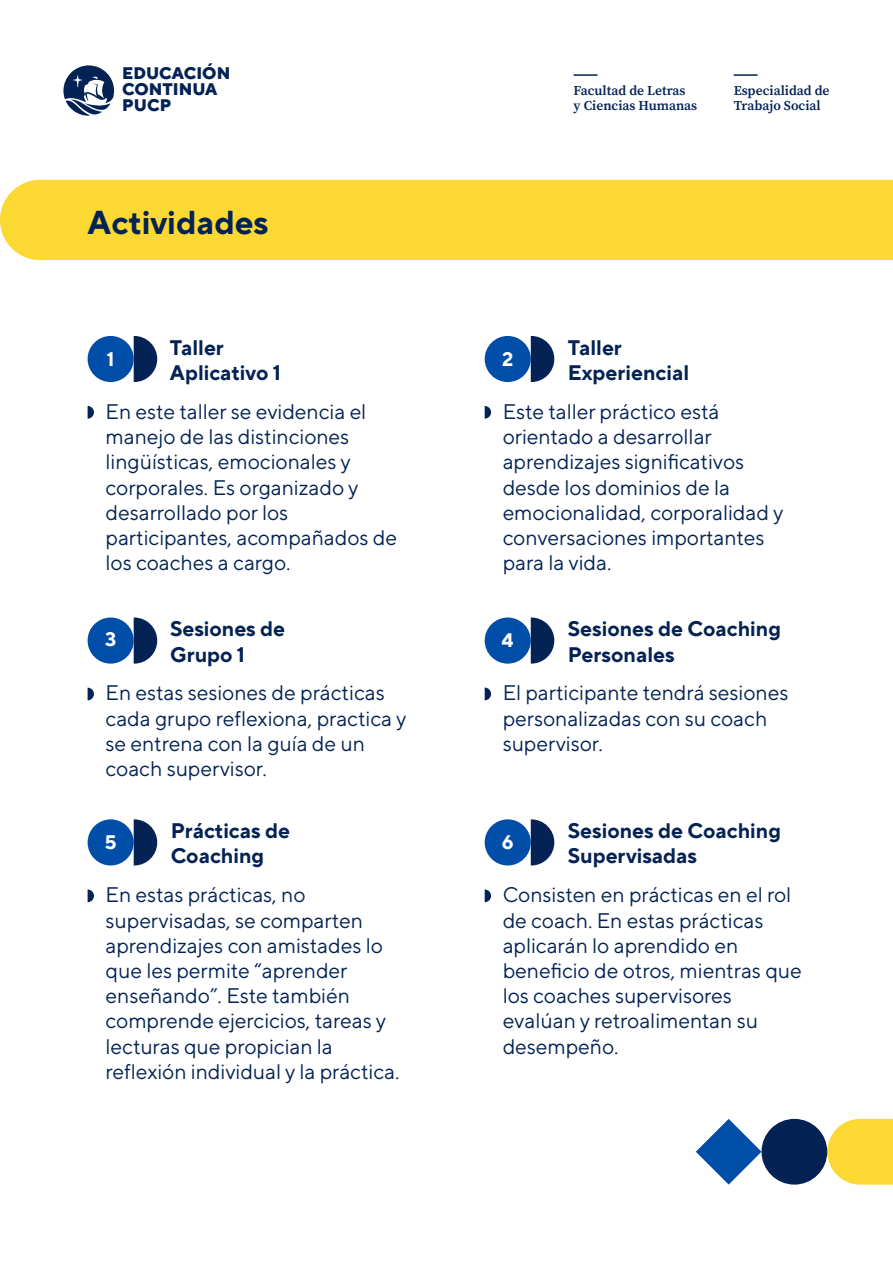
<style>
.page{position:relative;width:893px;height:1263px;background:#fff}
.page>*{position:absolute;margin:0;border:0;box-sizing:border-box;transform-origin:0 0}
.t1{font:700 33px "TT Norms Pro";color:#042354}
.t2{font:21px/25.2px "TT Norms Pro";color:#042354}
.t3{font:700 21px/25.2px "TT Norms Pro";color:#042354}
.t4{font:700 19.5px "TT Norms Pro";color:#fff}
.t5{font:800 16.8px/15.9px "TT Norms Pro";color:#042354}
.t6{font:600 13.5px/14.4px "Source Serif Pro";color:#042354}
</style>
<div class="page">
<svg style="left:63px;top:65px;width:51px;height:51px"></svg>
<hr style="left:574px;top:74px;width:23px;height:2px;background:#042354">
<hr style="left:734px;top:74px;width:23px;height:2px;background:#042354">
<div style="left:0;top:180px;width:893px;height:80px;background:#fbd832"></div>
<svg style="left:827px;top:1119px;width:66px;height:65px;background:#fbdc48"></svg>
<div style="left:761px;top:1119px;width:66px;height:65px;background:#042354;border-radius:50%"></div>
<svg style="left:696px;top:1119px;width:65px;height:65px"></svg>
<svg style="left:531px;top:336px;width:23px;height:46px"></svg>
<div style="left:485px;top:336px;width:46px;height:46px;background:#004ea8;border-radius:50%"></div>
<svg style="left:134px;top:336px;width:23px;height:46px"></svg>
<div style="left:88px;top:336px;width:46px;height:46px;background:#004ea8;border-radius:50%"></div>
<svg style="left:531px;top:617px;width:23px;height:47px"></svg>
<div style="left:485px;top:617px;width:46px;height:47px;background:#004ea8;border-radius:50%"></div>
<svg style="left:134px;top:617px;width:23px;height:47px"></svg>
<div style="left:88px;top:617px;width:46px;height:47px;background:#004ea8;border-radius:50%"></div>
<svg style="left:134px;top:819px;width:23px;height:46px"></svg>
<div style="left:88px;top:819px;width:46px;height:46px;background:#004ea8;border-radius:50%"></div>
<svg style="left:88px;top:889px;width:6px;height:13px"></svg>
<svg style="left:531px;top:819px;width:23px;height:46px"></svg>
<div style="left:485px;top:819px;width:46px;height:46px;background:#004ea8;border-radius:50%"></div>
<svg style="left:485px;top:889px;width:6px;height:13px"></svg>
<svg style="left:485px;top:406px;width:6px;height:13px"></svg>
<svg style="left:88px;top:406px;width:6px;height:13px"></svg>
<svg style="left:88px;top:688px;width:6px;height:12px"></svg>
<svg style="left:485px;top:687px;width:6px;height:13px"></svg>
<p class="t5" style="left:122px;top:64px;width:110px">EDUCACIÓN<br>CONTINUA<br>PUCP</p>
<h1 class="t1" style="left:88px;top:198px;width:183px">Actividades</h1>
<p class="t6" style="left:574px;top:83px;width:125px">Facultad de Letras<br>y Ciencias Humanas</p>
<p class="t6" style="left:734px;top:83px;width:97px">Especialidad de<br>Trabajo Social</p>
<p class="t3" style="left:170px;top:333px;width:113px">Taller<br>Aplicativo 1</p>
<p class="t3" style="left:568px;top:333px;width:123px">Taller<br>Experiencial</p>
<p class="t4" style="left:107px;top:345px;width:9px">1</p>
<p class="t4" style="left:502px;top:345px;width:13px">2</p>
<p class="t2" style="left:106px;top:397px;width:293px">En este taller se evidencia el manejo de las distinciones lingüísticas, emocionales y corporales. Es organizado y desarrollado por los participantes, acompañados de los coaches a cargo.</p>
<p class="t2" style="left:503px;top:397px;width:282px">Este taller práctico está orientado a desarrollar aprendizajes significativos desde los dominios de la emocionalidad, corporalidad y conversaciones importantes para la vida.</p>
<p class="t3" style="left:170px;top:615px;width:117px">Sesiones de<br>Grupo 1</p>
<p class="t3" style="left:568px;top:615px;width:214px">Sesiones de Coaching<br>Personales</p>
<p class="t4" style="left:105px;top:625px;width:13px">3</p>
<p class="t4" style="left:502px;top:626px;width:13px">4</p>
<p class="t2" style="left:106px;top:679px;width:302px">En estas sesiones de prácticas cada grupo reflexiona, practica y se entrena con la guía de un coach supervisor.</p>
<p class="t4" style="left:105px;top:828px;width:13px">5</p>
<p class="t3" style="left:171px;top:817px;width:121px">Prácticas de<br>Coaching</p>
<p class="t2" style="left:106px;top:881px;width:295px">En estas prácticas, no supervisadas, se comparten aprendizajes con amistades lo que les permite “aprender enseñando”. Este también comprende ejercicios, tareas y lecturas que propician la reflexión individual y la práctica.</p>
<p class="t2" style="left:503px;top:679px;width:287px">El participante tendrá sesiones personalizadas con su coach supervisor.</p>
<p class="t4" style="left:502px;top:828px;width:13px">6</p>
<p class="t3" style="left:568px;top:817px;width:214px">Sesiones de Coaching<br>Supervisadas</p>
<p class="t2" style="left:503px;top:881px;width:301px">Consisten en prácticas en el rol de coach. En estas prácticas aplicarán lo aprendido en beneficio de otros, mientras que los coaches supervisores evalúan y retroalimentan su desempeño.</p>
</div>
